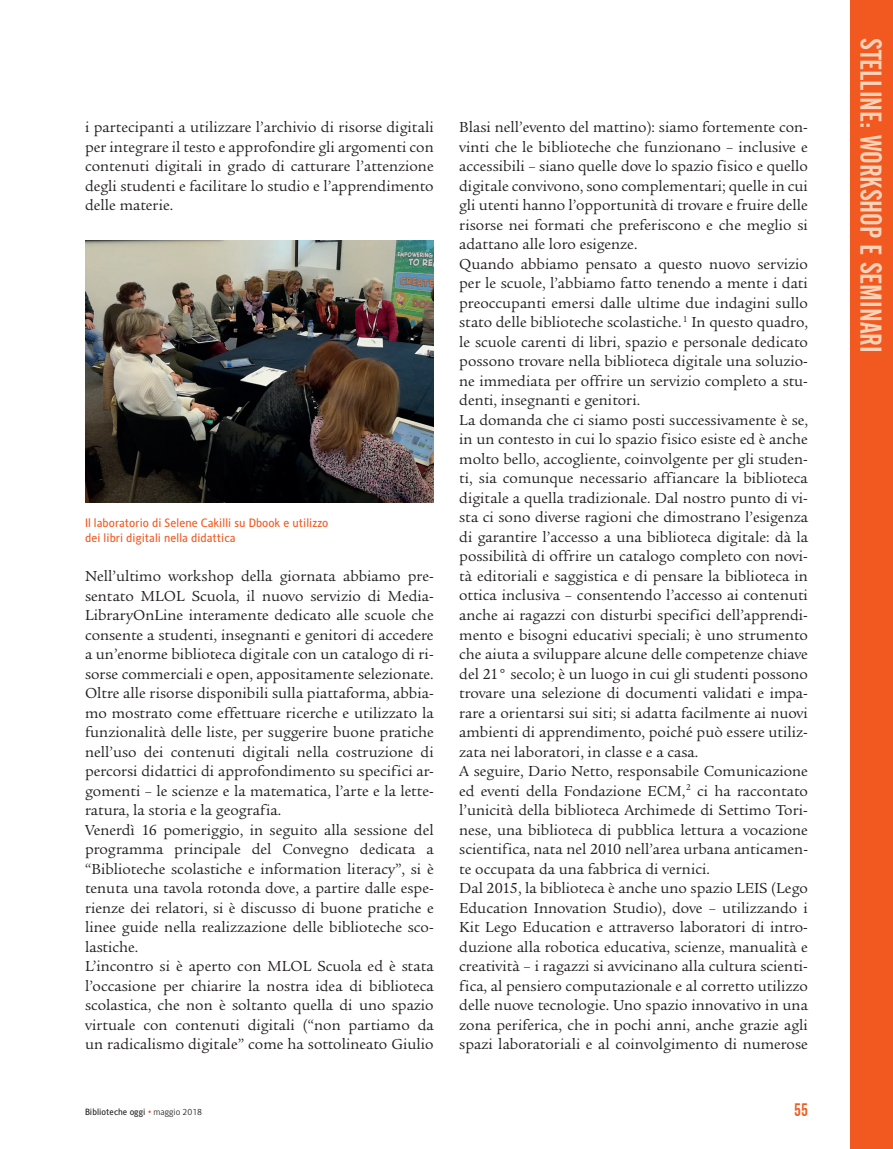
<style>
.page{position:relative;width:893px;height:1149px;background:#fff}
.page>*{position:absolute;margin:0;border:0;box-sizing:border-box;transform-origin:0 0}
.t1{font:30px "Alternate Gothic No 2 BT";color:#fcd2b8}
.t2{font:18px "Alternate Gothic No 2 BT";color:#f15921}
.t3{font:15.75px/19.5px "Legacy Ser ITC";color:#231f20}
.t4{font:12px/14.4px "Alber";color:#f15921}
.t5{font:9px "Alber";color:#231f20}
.s1{font-weight:700;font-style:italic;color:#f15921}
.s2{font-weight:300}
</style>
<div class="page">
<div style="left:850px;top:0;width:43px;height:1148px;background:#f15921"></div>
<img style="left:85px;top:240px;width:349px;height:262px">
<p class="t3" style="left:85px;top:117px;width:350px;text-align:justify">i partecipanti a utilizzare l’archivio di risorse digitali per integrare il testo e approfondire gli argomenti con contenuti digitali in grado di catturare l’attenzione degli studenti e facilitare lo studio e l’apprendimento delle materie.</p>
<p class="t4" style="left:85px;top:515px;width:245px">Il laboratorio di Selene Cakilli su Dbook e utilizzo dei libri digitali nella didattica</p>
<p class="t3" style="left:85px;top:566px;width:350px">Nell’ultimo workshop della giornata abbiamo pre&shy;sentato MLOL Scuola, il nuovo servizio di Media-LibraryOnLine interamente dedicato alle scuole che consente a studenti, insegnanti e genitori di accedere a un’enorme biblioteca digitale con un catalogo di ri&shy;sorse commerciali e open, appositamente selezionate.<br>Oltre alle risorse disponibili sulla piattaforma, abbia&shy;mo mostrato come effettuare ricerche e utilizzato la funzionalità delle liste, per suggerire buone pratiche nell’uso dei contenuti digitali nella costruzione di percorsi didattici di approfondimento su specifici ar&shy;gomenti – le scienze e la matematica, l’arte e la lette&shy;ratura, la storia e la geografia.<br>Venerdì 16 pomeriggio, in seguito alla sessione del programma principale del Convegno dedicata a “Biblioteche scolastiche e information literacy”, si è tenuta una tavola rotonda dove, a partire dalle espe&shy;rienze dei relatori, si è discusso di buone pratiche e linee guide nella realizzazione delle biblioteche sco&shy;lastiche.<br>L’incontro si è aperto con MLOL Scuola ed è stata l’occasione per chiarire la nostra idea di biblioteca scolastica, che non è soltanto quella di uno spazio virtuale con contenuti digitali (“non partiamo da un radicalismo digitale” come ha sottolineato Giulio</p>
<p class="t3" style="left:459px;top:117px;width:350px">Blasi nell’evento del mattino): siamo fortemente con&shy;vinti che le biblioteche che funzionano – inclusive e accessibili – siano quelle dove lo spazio fisico e quello digitale convivono, sono complementari; quelle in cui gli utenti hanno l’opportunità di trovare e fruire delle risorse nei formati che preferiscono e che meglio si adattano alle loro esigenze.<br>Quando abbiamo pensato a questo nuovo servizio per le scuole, l’abbiamo fatto tenendo a mente i dati preoccupanti emersi dalle ultime due indagini sullo stato delle biblioteche scolastiche.<sup>1</sup> In questo quadro, le scuole carenti di libri, spazio e personale dedicato possono trovare nella biblioteca digitale una soluzio&shy;ne immediata per offrire un servizio completo a stu&shy;denti, insegnanti e genitori.<br>La domanda che ci siamo posti successivamente è se, in un contesto in cui lo spazio fisico esiste ed è anche molto bello, accogliente, coinvolgente per gli studen&shy;ti, sia comunque necessario affiancare la biblioteca digitale a quella tradizionale. Dal nostro punto di vi&shy;sta ci sono diverse ragioni che dimostrano l’esigenza di garantire l’accesso a una biblioteca digitale: dà la possibilità di offrire un catalogo completo con novi&shy;tà editoriali e saggistica e di pensare la biblioteca in ottica inclusiva – consentendo l’accesso ai contenuti anche ai ragazzi con disturbi specifici dell’apprendi&shy;mento e bisogni educativi speciali; è uno strumento che aiuta a sviluppare alcune delle competenze chiave del 21− secolo; è un luogo in cui gli studenti possono trovare una selezione di documenti validati e impa&shy;rare a orientarsi sui siti; si adatta facilmente ai nuovi ambienti di apprendimento, poiché può essere utiliz&shy;zata nei laboratori, in classe e a casa.<br>A seguire, Dario Netto, responsabile Comunicazione ed eventi della Fondazione ECM,<sup>2</sup> ci ha raccontato l’unicità della biblioteca Archimede di Settimo Tori&shy;nese, una biblioteca di pubblica lettura a vocazione scientifica, nata nel 2010 nell’area urbana anticamen&shy;te occupata da una fabbrica di vernici.<br>Dal 2015, la biblioteca è anche uno spazio LEIS (Lego Education Innovation Studio), dove – utilizzando i Kit Lego Education e attraverso laboratori di intro&shy;duzione alla robotica educativa, scienze, manualità e creatività – i ragazzi si avvicinano alla cultura scienti&shy;fica, al pensiero computazionale e al corretto utilizzo delle nuove tecnologie. Uno spazio innovativo in una zona periferica, che in pochi anni, anche grazie agli spazi laboratoriali e al coinvolgimento di numerose</p>
<p class="t5" style="left:85px;top:1106px;width:119px">Biblioteche oggi <span class="s1">•</span> <span class="s2">maggio 2018</span></p>
<p class="t2" style="left:794px;top:1099px;width:15px">55</p>
<h1 class="t1" style="left:887px;top:38px;width:316px;rotate:90deg">STELLINE: WORKSHOP E SEMINARI</h1>
</div>
